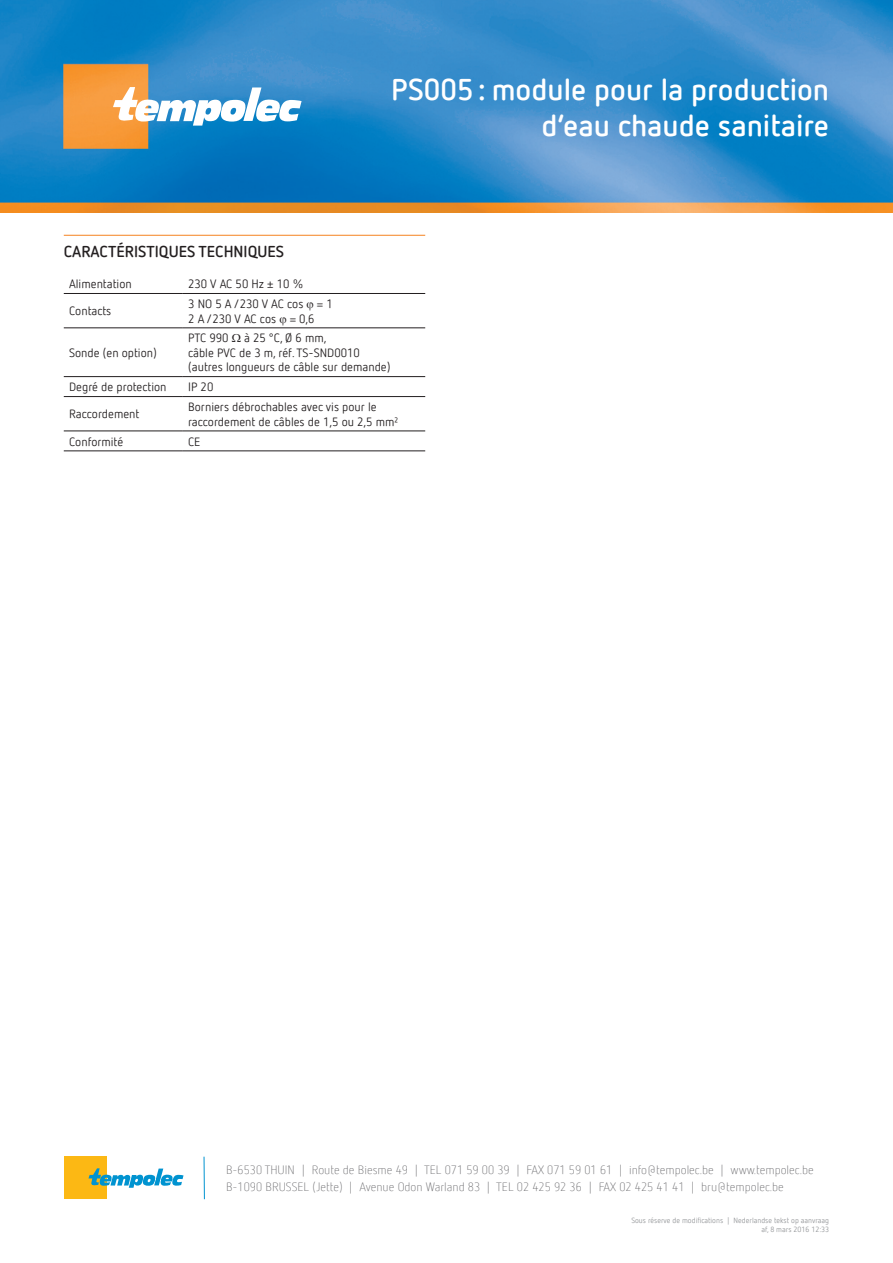
<style>
.page{position:relative;width:893px;height:1263px;background:#fff}
.page>*{position:absolute;margin:0;border:0;box-sizing:border-box;transform-origin:0 0}
.t1{font:700 30px/36px "Netto Offc Pro";color:#fff;text-align:right}
.t2{font:700 15.75px "Netto Offc Pro";color:#231f20}
.t3{font:12px/14.4px "Netto Offc Pro";color:#231f20}
.t4{font:300 12px/17.1px "Netto Offc Pro";color:#636366}
.t5{font:7.5px/9px "Netto Offc Pro";color:#939598;text-align:right}
</style>
<div class="page">
<hr style="left:64px;top:235px;width:361px;height:1px;background:#f58220">
<hr style="left:64px;top:293px;width:119px;height:1px;background:#231f20">
<hr style="left:183px;top:293px;width:242px;height:1px;background:#231f20">
<hr style="left:64px;top:328px;width:119px;height:1px;background:#231f20">
<hr style="left:183px;top:328px;width:242px;height:1px;background:#231f20">
<hr style="left:64px;top:376px;width:119px;height:1px;background:#231f20">
<hr style="left:183px;top:376px;width:242px;height:1px;background:#231f20">
<hr style="left:64px;top:396px;width:119px;height:1px;background:#231f20">
<hr style="left:183px;top:396px;width:242px;height:1px;background:#231f20">
<hr style="left:64px;top:431px;width:119px;height:1px;background:#231f20">
<hr style="left:183px;top:431px;width:242px;height:1px;background:#231f20">
<hr style="left:64px;top:451px;width:119px;height:1px;background:#231f20">
<hr style="left:183px;top:451px;width:242px;height:1px;background:#231f20">
<img style="left:0;top:0;width:893px;height:213px">
<svg style="left:113px;top:87px;width:189px;height:39px"></svg>
<div style="left:64px;top:1157px;width:43px;height:42px;background:#fcb814"></div>
<svg style="left:88px;top:1168px;width:96px;height:20px"></svg>
<hr style="left:204px;top:1157px;width:1px;height:42px;background:#0093d0">
<h1 class="t1" style="left:391px;top:70px;width:439px">PS005: module pour la production d’eau chaude sanitaire</h1>
<h2 class="t2" style="left:64px;top:241px;width:222px">CARACTÉRISTIQUES TECHNIQUES</h2>
<p class="t3" style="left:69px;top:276px;width:64px">Alimentation</p>
<p class="t3" style="left:188px;top:276px;width:117px">230 V AC 50 Hz ± 10 %</p>
<p class="t3" style="left:69px;top:303px;width:44px">Contacts</p>
<p class="t3" style="left:188px;top:296px;width:146px">3 NO 5 A/230 V AC cos = 1<br>2 A/230 V AC cos = 0,6</p>
<p class="t3" style="left:69px;top:345px;width:89px">Sonde (en option)</p>
<p class="t3" style="left:188px;top:331px;width:204px;text-indent:56px">à 25 °C, Ø 6 mm,<br>câble PVC de 3 m, réf. TS-SND0010 (autres longueurs de câble sur demande)</p>
<p class="t3" style="left:188px;top:331px;width:42px">PTC 990</p>
<p class="t3" style="left:69px;top:379px;width:99px">Degré de protection</p>
<p class="t3" style="left:188px;top:379px;width:27px">IP 20</p>
<p class="t3" style="left:69px;top:407px;width:72px">Raccordement</p>
<p class="t3" style="left:188px;top:399px;width:212px">Borniers débrochables avec vis pour le raccordement de câbles de 1,5 ou 2,5 mm²</p>
<p class="t3" style="left:69px;top:434px;width:56px">Conformité</p>
<p class="t3" style="left:188px;top:434px;width:14px">CE</p>
<p class="t4" style="left:226px;top:1161px;width:589px">B-6530 THUIN | Route de Biesme 49 | TEL 071 59 00 39 | FAX 071 59 01 61 | info@tempolec.be | www.tempolec.be<br>B-1090 BRUSSEL (Jette) | Avenue Odon Warland 83 | TEL 02 425 92 36 | FAX 02 425 41 41 | bru@tempolec.be</p>
<p class="t5" style="left:631px;top:1215px;width:199px">Sous réserve de modifications | Nederlandse tekst op aanvraag af, 8 mars 2016 12:33</p>
</div>
